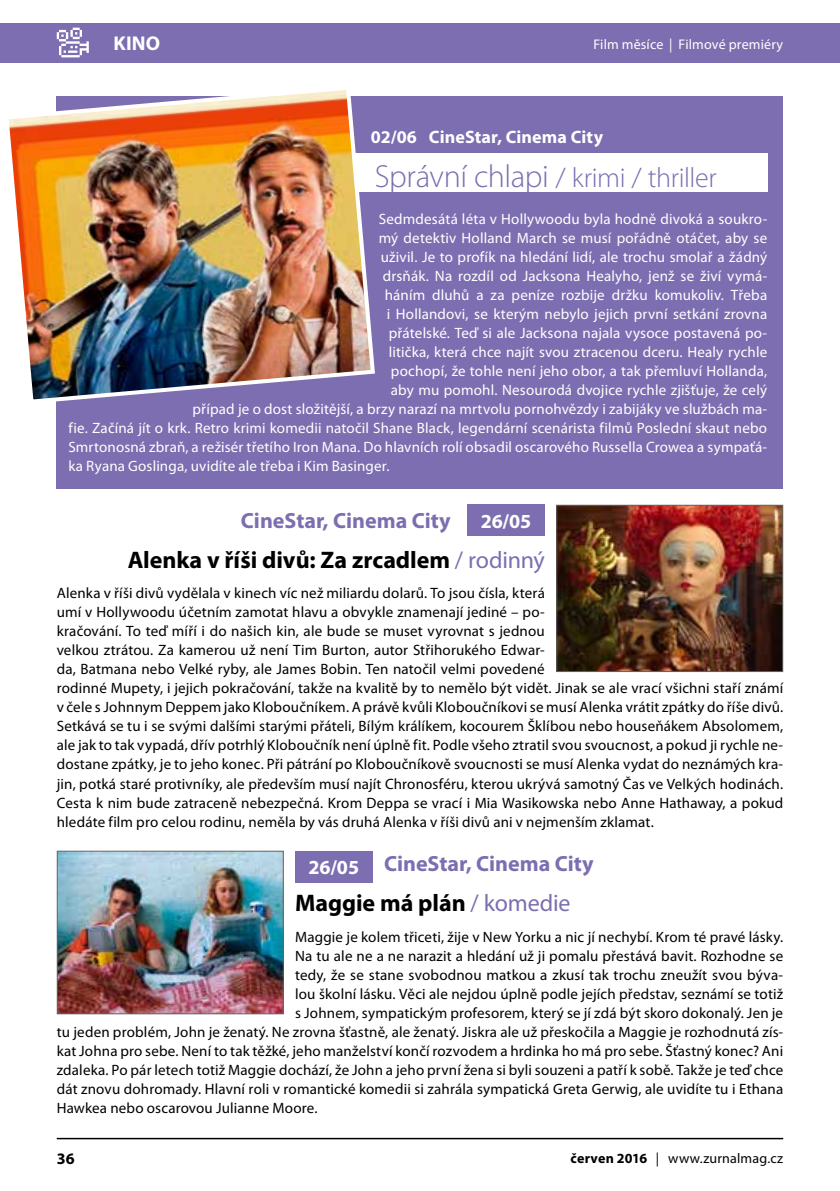
<style>
.page{position:relative;width:840px;height:1191px;background:#fff}
.page>*{position:absolute;margin:0;border:0;box-sizing:border-box;transform-origin:0 0}
.t1{font:300 28px "Myriad Pro";letter-spacing:-.015em;color:#7c6eb0}
.t2{font:700 24px "Myriad Pro";letter-spacing:-.005em;color:#000}
.t3{font:700 22px "Myriad Pro";color:#7c6eb0}
.t4{font:700 20px "Myriad Pro";color:#fff}
.t5{font:700 18px "Myriad Pro";letter-spacing:.005em;color:#fff}
.t6{font:700 16px "Myriad Pro";color:#000}
.t7{font:15px/19px "Myriad Pro";letter-spacing:.01em;color:#000}
.t8{font:15px "Myriad Pro";letter-spacing:.01em;color:#fff}
.t9{font:14px "Myriad Pro";letter-spacing:.01em;color:#000}
.t10{font:14px "Myriad Pro";letter-spacing:.01em;color:#fff}
.s1{font-size:32px}
.s2{font-weight:400;color:#7c6eb0}
.s3{font-weight:700}
</style>
<div class="page">
<div style="left:0;top:23px;width:839px;height:39px;background:#7c6eb0"></div>
<svg style="left:57px;top:28px;width:32px;height:29px"></svg>
<hr style="left:57px;top:1137px;width:725px;height:2px;background:#000">
<img style="left:59px;top:852px;width:222px;height:160px">
<div style="left:57px;top:850px;width:226px;height:164px;border:1px solid #646363"></div>
<div style="left:295px;top:851px;width:77px;height:31px;background:#7c6eb0"></div>
<div style="left:56px;top:97px;width:726px;height:392px;background:#7c6eb0"></div>
<div style="left:269px;top:153px;width:498px;height:39px;background:#fff"></div>
<img style="left:9px;top:90px;width:368px;height:312px">
<img style="left:558px;top:507px;width:222px;height:163px">
<div style="left:556px;top:505px;width:226px;height:167px;border:1px solid #646363"></div>
<div style="left:467px;top:505px;width:77px;height:31px;background:#7c6eb0"></div>
<h3 class="t4" style="left:113px;top:30px;width:48px">KINO</h3>
<p class="t10" style="left:593px;top:35px;width:191px">Film měsíce | Filmové premiéry</p>
<p class="t5" style="left:370px;top:125px;width:234px">02/06 CineStar, Cinema City</p>
<h1 class="t1" style="left:374px;top:161px;width:343px"><span class="s1">Správní chlapi</span> / krimi / thriller</h1>
<p class="t8" style="left:378px;top:210px;width:390px">Sedmdesátá léta v Hollywoodu byla hodně divoká a soukro-</p>
<p class="t8" style="left:378px;top:229px;width:389px">mý detektiv Holland March se musí pořádně otáčet, aby se</p>
<p class="t8" style="left:380px;top:248px;width:388px">uživil. Je to profík na hledání lidí, ale trochu smolař a žádný</p>
<p class="t8" style="left:382px;top:267px;width:385px">drsňák. Na rozdíl od Jacksona Healyho, jenž se živí vymá-</p>
<p class="t8" style="left:384px;top:286px;width:384px">háním dluhů a za peníze rozbije držku komukoliv. Třeba</p>
<p class="t8" style="left:386px;top:305px;width:381px">i Hollandovi, se kterým nebylo jejich první setkání zrovna</p>
<p class="t8" style="left:388px;top:324px;width:379px">přátelské. Teď si ale Jacksona najala vysoce postavená po-</p>
<p class="t8" style="left:388px;top:343px;width:380px">litička, která chce najít svou ztracenou dceru. Healy rychle</p>
<p class="t8" style="left:390px;top:362px;width:378px">pochopí, že tohle není jeho obor, a tak přemluví Hollanda,</p>
<p class="t8" style="left:390px;top:381px;width:377px">aby mu pomohl. Nesourodá dvojice rychle zjišťuje, že celý</p>
<p class="t8" style="left:192px;top:400px;width:576px">případ je o dost složitější, a brzy narazí na mrtvolu pornohvězdy i zabijáky ve službách ma-</p>
<p class="t8" style="left:68px;top:419px;width:699px">fie. Začíná jít o krk. Retro krimi komedii natočil Shane Black, legendární scenárista filmů Poslední skaut nebo</p>
<p class="t8" style="left:68px;top:438px;width:699px">Smrtonosná zbraň, a režisér třetího Iron Mana. Do hlavních rolí obsadil oscarového Russella Crowea a sympaťá-</p>
<p class="t8" style="left:68px;top:457px;width:322px">ka Ryana Goslinga, uvidíte ale třeba i Kim Basinger.</p>
<h3 class="t3" style="left:241px;top:506px;width:211px">CineStar, Cinema City</h3>
<h2 class="t2" style="left:128px;top:544px;width:418px">Alenka v říši divů: Za zrcadlem <span class="s2">/ rodinný</span></h2>
<p class="t7" style="left:57px;top:583px;width:727px">Alenka v říši divů vydělala v kinech víc než miliardu dolarů. To jsou čísla, která<br>umí v Hollywoodu účetním zamotat hlavu a obvykle znamenají jediné – po-<br>kračování. To teď míří i do našich kin, ale bude se muset vyrovnat s jednou<br>velkou ztrátou. Za kamerou už není Tim Burton, autor Střihorukého Edwar-<br>da, Batmana nebo Velké ryby, ale James Bobin. Ten natočil velmi povedené<br>rodinné Mupety, i jejich pokračování, takže na kvalitě by to nemělo být vidět. Jinak se ale vrací všichni staří známí v čele s Johnnym Deppem jako Kloboučníkem. A právě kvůli Kloboučníkovi se musí Alenka vrátit zpátky do říše divů.<br>Setkává se tu i se svými dalšími starými přáteli, Bílým králíkem, kocourem Šklíbou nebo houseňákem Absolomem, ale jak to tak vypadá, dřív potrhlý Kloboučník není úplně fit. Podle všeho ztratil svou svoucnost, a pokud ji rychle ne&shy;dostane zpátky, je to jeho konec. Při pátrání po Kloboučníkově svoucnosti se musí Alenka vydat do neznámých kra&shy;jin, potká staré protivníky, ale především musí najít Chronosféru, kterou ukrývá samotný Čas ve Velkých hodinách.<br>Cesta k nim bude zatraceně nebezpečná. Krom Deppa se vrací i Mia Wasikowska nebo Anne Hathaway, a pokud hledáte film pro celou rodinu, neměla by vás druhá Alenka v říši divů ani v nejmenším zklamat.</p>
<h3 class="t4" style="left:480px;top:508px;width:52px">26/05</h3>
<h3 class="t3" style="left:384px;top:849px;width:211px">CineStar, Cinema City</h3>
<h2 class="t2" style="left:295px;top:887px;width:277px">Maggie má plán <span class="s2">/ komedie</span></h2>
<p class="t7" style="left:295px;top:927px;width:489px">Maggie je kolem třiceti, žije v New Yorku a nic jí nechybí. Krom té pravé lásky.</p>
<p class="t7" style="left:295px;top:946px;width:489px">Na tu ale ne a ne narazit a hledání už ji pomalu přestává bavit. Rozhodne se</p>
<p class="t7" style="left:295px;top:965px;width:489px">tedy, že se stane svobodnou matkou a zkusí tak trochu zneužít svou býva-</p>
<p class="t7" style="left:295px;top:984px;width:489px">lou školní lásku. Věci ale nejdou úplně podle jejích představ, seznámí se totiž</p>
<p class="t7" style="left:295px;top:1003px;width:489px">s Johnem, sympatickým profesorem, který se jí zdá být skoro dokonalý. Jen je</p>
<p class="t7" style="left:57px;top:1022px;width:727px">tu jeden problém, John je ženatý. Ne zrovna šťastně, ale ženatý. Jiskra ale už přeskočila a Maggie je rozhodnutá zís-</p>
<p class="t7" style="left:57px;top:1041px;width:727px">kat Johna pro sebe. Není to tak těžké, jeho manželství končí rozvodem a hrdinka ho má pro sebe. Šťastný konec? Ani</p>
<p class="t7" style="left:57px;top:1060px;width:727px">zdaleka. Po pár letech totiž Maggie dochází, že John a jeho první žena si byli souzeni a patří k sobě. Takže je teď chce</p>
<p class="t7" style="left:57px;top:1079px;width:727px">dát znovu dohromady. Hlavní roli v romantické komedii si zahrála sympatická Greta Gerwig, ale uvidíte tu i Ethana</p>
<p class="t7" style="left:57px;top:1098px;width:262px">Hawkea nebo oscarovou Julianne Moore.</p>
<h3 class="t4" style="left:308px;top:854px;width:52px">26/05</h3>
<p class="t6" style="left:57px;top:1148px;width:19px">36</p>
<p class="t9" style="left:570px;top:1149px;width:214px"><span class="s3">červen 2016</span> | www.zurnalmag.cz</p>
</div>
